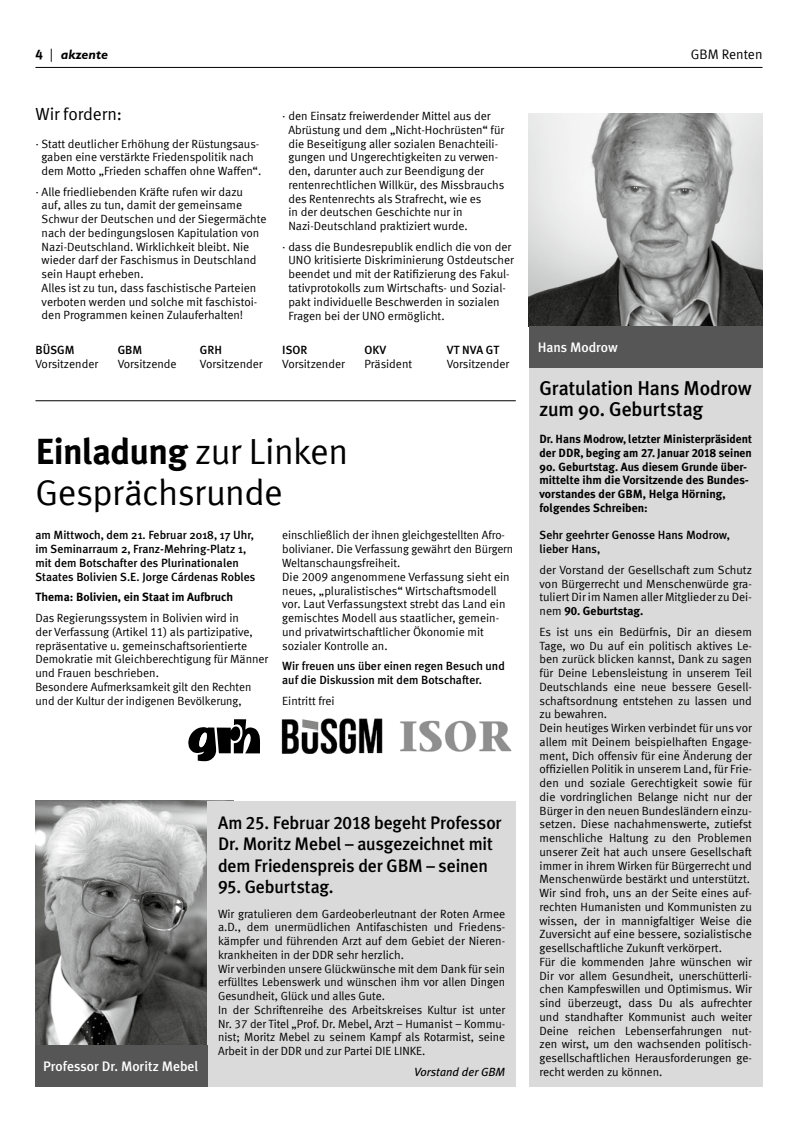
<style>
.page{position:relative;width:798px;height:1134px;background:#fff}
.page>*{position:absolute;margin:0;border:0;box-sizing:border-box;transform-origin:0 0}
.t1{font:700 36.25px "Meta Plus";letter-spacing:-.02em;color:#000}
.t2{font:36.25px "Meta Normal LF";letter-spacing:-.015em;color:#000}
.t3{font:500 20px/20.6px "Meta Plus";letter-spacing:-.01em;color:#000}
.t4{font:500 18.12px/21.2px "Meta Plus";letter-spacing:-.01em;color:#000}
.t5{font:17.5px "Meta Normal LF";letter-spacing:-.005em;color:#000}
.t6{font:500 13.75px "Meta Plus";color:#fff}
.t7{font:italic 700 13.75px "Gill Sans";color:#000}
.t8{font:13.75px "Meta Normal LF";color:#000}
.t9{font:11.88px/13.8px "Meta Normal LF";color:#000}
.t10{font:500 11.88px/13.8px "Meta Plus";color:#000}
.t11{font:700 11.88px/13.8px "Meta Plus";color:#000}
.t12{font:italic 11.88px "Meta Plus";color:#000}
.s1{font-family:"Meta Plus Bold Caps";font-weight:400;font-style:normal}
.s2{font-family:"Meta Normal LF";font-weight:400;font-style:normal}
.s3{font-family:"Meta Normal LF";font-weight:400}
.s4{font-family:"Meta Plus Medium Caps";font-weight:400}
.s5{font-family:"Meta Plus Bold Caps";font-weight:400}
</style>
<div class="page">
<hr style="left:35px;top:67px;width:727px;height:1px;background:#000">
<div style="left:528px;top:359px;width:234px;height:727px;background:#dadada"></div>
<img style="left:528px;top:113px;width:234px;height:213px">
<svg style="left:281px;top:718px;width:102px;height:36px"></svg>
<svg style="left:188px;top:719px;width:72px;height:42px"></svg>
<img style="left:400px;top:720px;width:112px;height:32px">
<div style="left:528px;top:326px;width:234px;height:42px;background:#565656"></div>
<img style="left:35px;top:801px;width:172px;height:244px">
<div style="left:207px;top:801px;width:308px;height:285px;background:#dadada"></div>
<div style="left:35px;top:1045px;width:172px;height:41px;background:#565656"></div>
<hr style="left:35px;top:400px;width:480px;height:1px;background:#000">
<p class="t7" style="left:35px;top:47px;width:74px"><span class="s1">4</span> <span class="s2">|</span> akzente</p>
<p class="t8" style="left:690px;top:46px;width:73px">GBM Renten</p>
<h3 class="t5" style="left:35px;top:104px;width:88px">Wir fordern:</h3>
<p class="t9" style="left:35px;top:136px;width:227px;text-align:center">· Statt deutlicher Erhöhung der Rüstungsaus&shy;gaben eine verstärkte Friedenspolitik nach dem Motto „Frieden schaffen ohne Waffen“.</p>
<p class="t9" style="left:42px;top:185px;width:226px;text-indent:-6px">· Alle friedliebenden Kräfte rufen wir dazu<br>auf, alles zu tun, damit der gemeinsame Schwur der Deutschen und der Siegermächte nach der bedingungslosen Kapitulation von Nazi-Deutschland. Wirklichkeit bleibt. Nie wieder darf der Faschismus in Deutschland sein Haupt erheben.<br>Alles ist zu tun, dass faschistische Parteien verboten werden und solche mit faschistoi&shy;den Programmen keinen Zulauferhalten!</p>
<p class="t10" style="left:35px;top:343px;width:41px">BÜSGM</p>
<p class="t9" style="left:35px;top:356px;width:64px">Vorsitzender</p>
<p class="t10" style="left:118px;top:343px;width:26px">GBM</p>
<p class="t9" style="left:118px;top:356px;width:60px">Vorsitzende</p>
<p class="t10" style="left:200px;top:343px;width:24px">GRH</p>
<p class="t9" style="left:200px;top:356px;width:64px">Vorsitzender</p>
<p class="t9" style="left:288px;top:109px;width:217px;text-indent:-6px">· den Einsatz freiwerdender Mittel aus der Abrüstung und dem „Nicht-Hochrüsten“ für die Beseitigung aller sozialen Benachteili&shy;gungen und Ungerechtigkeiten zu verwen&shy;den, darunter auch zur Beendigung der rentenrechtlichen Willkür, des Missbrauchs des Rentenrechts als Strafrecht, wie es<br>in der deutschen Geschichte nur in Nazi-Deutschland praktiziert wurde.</p>
<p class="t9" style="left:288px;top:240px;width:227px;text-indent:-6px">· dass die Bundesrepublik endlich die von der UNO kritisierte Diskriminierung Ostdeutscher beendet und mit der Ratifizierung des Fakul&shy;tativprotokolls zum Wirtschafts- und Sozial&shy;pakt individuelle Beschwerden in sozialen Fragen bei der UNO ermöglicht.</p>
<p class="t10" style="left:282px;top:343px;width:27px">ISOR</p>
<p class="t9" style="left:282px;top:356px;width:64px">Vorsitzender</p>
<p class="t10" style="left:364px;top:343px;width:23px">OKV</p>
<p class="t9" style="left:364px;top:356px;width:49px">Präsident</p>
<p class="t10" style="left:446px;top:343px;width:54px">VT NVA GT</p>
<p class="t9" style="left:446px;top:356px;width:64px">Vorsitzender</p>
<h1 class="t1" style="left:35px;top:430px;width:314px">Einladung <span class="s3">zur Linken</span></h1>
<h1 class="t2" style="left:35px;top:472px;width:248px">Gesprächsrunde</h1>
<p class="t10" style="left:35px;top:528px;width:221px">am Mittwoch, dem 21. Februar 2018, 17 Uhr, im Seminarraum 2, Franz-Mehring-Platz 1, mit dem Botschafter des Plurinationalen Staates Bolivien S.E. Jorge Cárdenas Robles</p>
<p class="t11" style="left:35px;top:590px;width:199px">Thema: Bolivien, ein Staat im Aufbruch</p>
<p class="t9" style="left:35px;top:611px;width:234px">Das Regierungssystem in Bolivien wird in<br>der Verfassung (Artikel 11) als partizipative, repräsentative u. gemeinschaftsorientierte Demokratie mit Gleichberechtigung für Männer und Frauen beschrieben.<br>Besondere Aufmerksamkeit gilt den Rechten und der Kultur der indigenen Bevölkerung,</p>
<p class="t9" style="left:282px;top:528px;width:232px">einschließlich der ihnen gleichgestellten Afro&shy;bolivianer. Die Verfassung gewährt den Bürgern Weltanschaungsfreiheit.<br>Die 2009 angenommene Verfassung sieht ein neues, „pluralistisches“ Wirtschaftsmodell vor. Laut Verfassungstext strebt das Land ein gemischtes Modell aus staatlicher, gemein&shy;und privatwirtschaftlicher Ökonomie mit sozialer Kontrolle an.</p>
<p class="t10" style="left:282px;top:659px;width:224px">Wir freuen uns über einen regen Besuch und auf die Diskussion mit dem Botschafter.</p>
<p class="t9" style="left:282px;top:693px;width:54px">Eintritt frei</p>
<p class="t6" style="left:43px;top:1058px;width:157px">Professor Dr. Moritz Mebel</p>
<h3 class="t4" style="left:218px;top:812px;width:285px">Am <span class="s4">25</span>. Februar <span class="s4">2018</span> begeht Professor<br>Dr. Moritz Mebel – ausgezeichnet mit dem Friedenspreis der GBM – seinen</h3>
<h3 class="t4" style="left:218px;top:876px;width:117px"><span class="s4">95</span>. Geburtstag.</h3>
<p class="t9" style="left:218px;top:906px;width:288px">Wir gratulieren dem Gardeoberleutnant der Roten Armee a.D., dem unermüdlichen Antifaschisten und Friedens&shy;kämpfer und führenden Arzt auf dem Gebiet der Nieren&shy;krankheiten in der DDR sehr herzlich.<br>Wir verbinden unsere Glückwünsche mit dem Dank für sein erfülltes Lebenswerk und wünschen ihm vor allen Dingen Gesundheit, Glück und alles Gute.<br>In der Schriftenreihe des Arbeitskreises Kultur ist unter Nr. 37 der Titel „Prof. Dr. Mebel, Arzt – Humanist – Kommu&shy;nist; Moritz Mebel zu seinem Kampf als Rotarmist, seine Arbeit in der DDR und zur Partei DIE LINKE.</p>
<p class="t12" style="left:414px;top:1065px;width:93px">Vorstand der GBM</p>
<p class="t6" style="left:537px;top:340px;width:81px">Hans Modrow</p>
<h2 class="t3" style="left:539px;top:378px;width:214px">Gratulation Hans Modrow zum 90. Geburtstag</h2>
<p class="t11" style="left:539px;top:432px;width:214px">Dr. Hans Modrow, letzter Ministerpräsident der DDR, beging am <span class="s5">27.</span> Januar <span class="s5">2018</span> seinen</p>
<p class="t11" style="left:539px;top:460px;width:211px">90. Geburtstag. Aus diesem Grunde über&shy;mittelte ihm die Vorsitzende des Bundes&shy;vorstandes der GBM, Helga Hörning, folgendes Schreiben:</p>
<p class="t10" style="left:539px;top:528px;width:192px">Sehr geehrter Genosse Hans Modrow, lieber Hans,</p>
<p class="t9" style="left:539px;top:563px;width:214px;text-align:justify">der Vorstand der Gesellschaft zum Schutz von Bürgerrecht und Menschenwürde gra&shy;tuliert Dir im Namen aller Mitglieder zu Dei-</p>
<p class="t11" style="left:539px;top:604px;width:105px"><span class="s3">nem</span> <span class="s5">90</span>. Geburtstag.</p>
<p class="t9" style="left:539px;top:625px;width:214px">Es ist uns ein Bedürfnis, Dir an diesem Tage, wo Du auf ein politisch aktives Le&shy;ben zurück blicken kannst, Dank zu sagen für Deine Lebensleistung in unserem Teil Deutschlands eine neue bessere Gesell&shy;schaftsordnung entstehen zu lassen und zu bewahren.<br>Dein heutiges Wirken verbindet für uns vor allem mit Deinem beispielhaften Engage&shy;ment, Dich offensiv für eine Änderung der offiziellen Politik in unserem Land, für Frie&shy;den und soziale Gerechtigkeit sowie für die vordringlichen Belange nicht nur der Bürger in den neuen Bundesländern einzu&shy;setzen. Diese nachahmenswerte, zutiefst menschliche Haltung zu den Problemen unserer Zeit hat auch unsere Gesellschaft immer in ihrem Wirken für Bürgerrecht und Menschenwürde bestärkt und unterstützt.<br>Wir sind froh, uns an der Seite eines auf&shy;rechten Humanisten und Kommunisten zu wissen, der in mannigfaltiger Weise die Zuversicht auf eine bessere, sozialistische gesellschaftliche Zukunft verkörpert.<br>Für die kommenden Jahre wünschen wir Dir vor allem Gesundheit, unerschütterli&shy;chen Kampfeswillen und Optimismus. Wir sind überzeugt, dass Du als aufrechter und standhafter Kommunist auch weiter Deine reichen Lebenserfahrungen nut&shy;zen wirst, um den wachsenden politisch&shy;gesellschaftlichen Herausforderungen ge&shy;recht werden zu können.</p>
</div>
